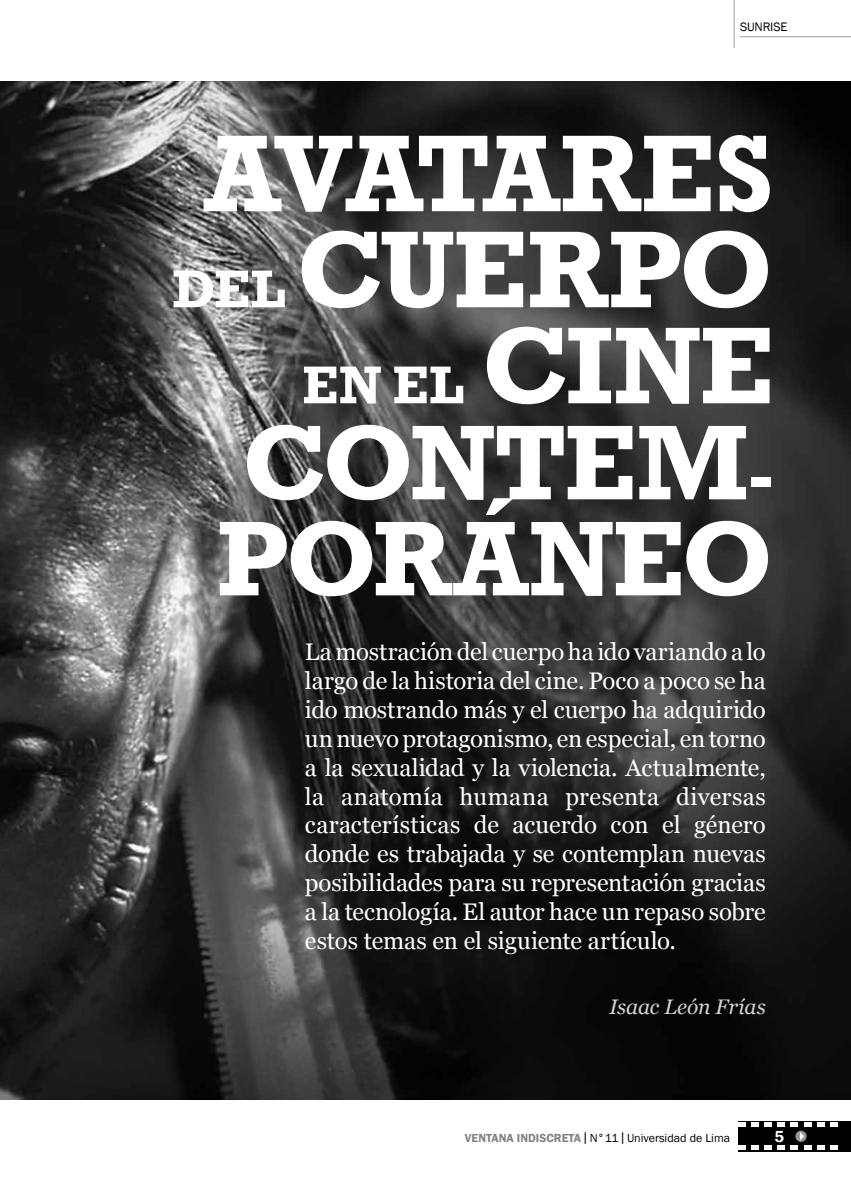
<style>
.page{position:relative;width:851px;height:1191px;background:#fff}
.page>*{position:absolute;margin:0;border:0;box-sizing:border-box;transform-origin:0 0}
.t1{font:700 111px/96px "Rockwell";letter-spacing:-.025em;color:#fff}
.t2{font:700 108px/96px "Rockwell";letter-spacing:-.025em;color:#fff}
.t3{font:700 54px "Rockwell";color:#fff}
.t4{font:24px/28.8px "Georgia";letter-spacing:-.005em;color:#fff;text-align:justify}
.t5{font:italic 21px "Georgia";letter-spacing:-.005em;color:#d1d3d4}
.t6{font:600 16.5px "Franklin Gothic";color:#fff}
.t7{font:12.6px "Franklin Gothic";letter-spacing:-.01em;color:#000}
.t8{font:12px "Franklin Gothic";color:#000}
.s1{font-size:54px}
.s2{font-size:111px}
.s3{font-size:72px}
.s4{font-weight:600;color:#808285}
.s5{font-size:9.6px}
</style>
<div class="page">
<hr style="left:740px;top:36px;width:110px;height:1px;background:#a7a9ac">
<hr style="left:733px;top:0;width:1px;height:48px;background:#a7a9ac">
<div style="left:738px;top:1120px;width:112px;height:31px;background:#000"></div>
<svg style="left:738px;top:1122px;width:7px;height:5px"></svg>
<svg style="left:751px;top:1122px;width:7px;height:5px"></svg>
<svg style="left:764px;top:1122px;width:7px;height:5px"></svg>
<svg style="left:777px;top:1122px;width:7px;height:5px"></svg>
<svg style="left:817px;top:1122px;width:7px;height:5px"></svg>
<svg style="left:830px;top:1122px;width:7px;height:5px"></svg>
<svg style="left:738px;top:1145px;width:7px;height:5px"></svg>
<svg style="left:751px;top:1145px;width:7px;height:5px"></svg>
<svg style="left:764px;top:1145px;width:7px;height:5px"></svg>
<svg style="left:777px;top:1145px;width:7px;height:5px"></svg>
<svg style="left:790px;top:1122px;width:21px;height:28px"></svg>
<svg style="left:817px;top:1145px;width:7px;height:5px"></svg>
<svg style="left:830px;top:1145px;width:7px;height:5px"></svg>
<img style="left:0;top:82px;width:850px;height:1017px">
<p class="t7" style="left:740px;top:19px;width:49px">SUNRISE</p>
<h1 class="t1" style="left:172px;top:126px;width:602px">AVATARES<br><span class="s1">DEL</span> CUERPO</h1>
<h3 class="t3" style="left:302px;top:352px;width:472px">EN EL <span class="s2">CINE</span></h3>
<h2 class="t2" style="left:216px;top:415px;width:558px">CONTEM<span class="s3">-<br></span>PORÁNEO</h2>
<p class="t4" style="left:305px;top:638px;width:462px">La mostración del cuerpo ha ido variando a lo largo de la historia del cine. Poco a poco se ha ido mostrando más y el cuerpo ha adquirido un nuevo protagonismo, en especial, en torno a la sexualidad y la violencia. Actualmente, la anatomía humana presenta diversas características de acuerdo con el género donde es trabajada y se contemplan nuevas posibilidades para su representación gracias a la tecnología. El autor hace un repaso sobre estos temas en el siguiente artículo.</p>
<p class="t5" style="left:609px;top:993px;width:158px">Isaac León Frías</p>
<p class="t8" style="left:465px;top:1130px;width:267px"><span class="s4">VENTANA INDISCRETA</span><span class="s5">│</span>N°11<span class="s5">│</span>Universidad de Lima</p>
<p class="t6" style="left:774px;top:1126px;width:11px">5</p>
</div>
